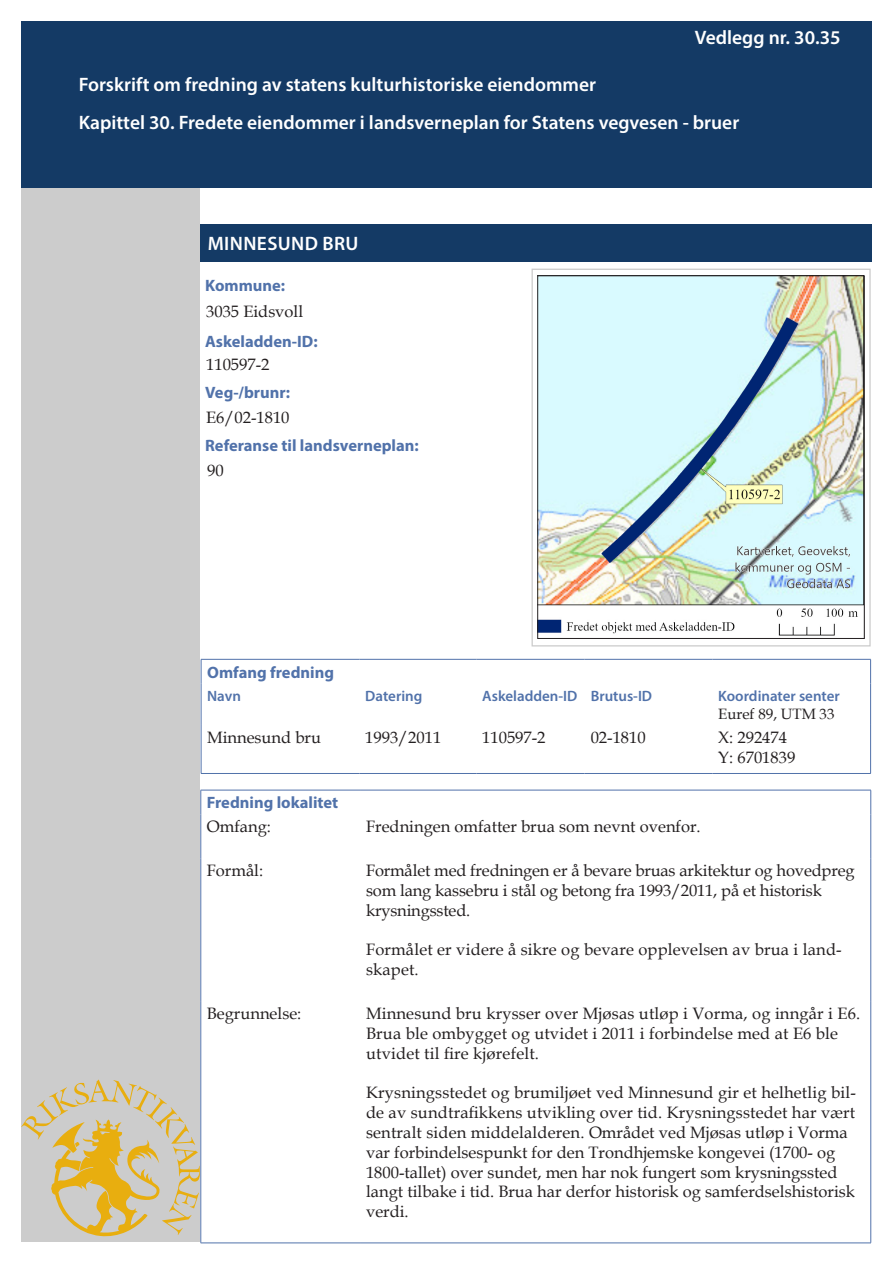
<style>
.page{position:relative;width:893px;height:1263px;background:#fff}
.page>*{position:absolute;margin:0;border:0;box-sizing:border-box;transform-origin:0 0}
.Overskrift_1_MyrPro{font:600 19.5px "Myriad Pro";color:#fff}
.Overskrift_1_MyrPro-2{font:600 19.5px "Myriad Pro";letter-spacing:.02em;color:#fff}
.Tekst_-_data_11{font:16.5px/19.8px "Book Antiqua";color:#231f20}
.Overskrift_2_MyrPro{font:700 16.5px "Myriad Pro";color:#5172aa}
.Tekst_-_data_10{font:16.5px "Book Antiqua";color:#231f20}
.Overskrift_3_MyrPro{font:600 15px "Myriad Pro";color:#5172aa}
.Tekst_-_data_10-2{font:15px "Book Antiqua";color:#231f20}
</style>
<div class="page">
<div style="left:21px;top:188px;width:179px;height:1054px;background:#ccc"></div>
<div style="left:21px;top:21px;width:851px;height:167px;background:#143a65"></div>
<svg style="left:21px;top:1079px;width:179px;height:157px"></svg>
<div style="left:200px;top:224px;width:672px;height:38px;background:#143a65"></div>
<hr style="left:201px;top:659px;width:158px;height:1px;background:#5172aa">
<svg style="left:201px;top:659px;width:1px;height:25px"></svg>
<hr style="left:359px;top:659px;width:117px;height:1px;background:#5172aa">
<hr style="left:476px;top:659px;width:109px;height:1px;background:#5172aa">
<hr style="left:585px;top:659px;width:127px;height:1px;background:#5172aa">
<hr style="left:712px;top:659px;width:159px;height:1px;background:#5172aa">
<svg style="left:870px;top:659px;width:1px;height:25px"></svg>
<hr style="left:201px;top:684px;width:1px;height:41px;background:#5172aa">
<hr style="left:870px;top:684px;width:1px;height:41px;background:#5172aa">
<hr style="left:201px;top:725px;width:1px;height:48px;background:#5172aa">
<hr style="left:870px;top:725px;width:1px;height:48px;background:#5172aa">
<hr style="left:201px;top:773px;width:158px;height:1px;background:#5172aa">
<hr style="left:359px;top:773px;width:117px;height:1px;background:#5172aa">
<hr style="left:476px;top:773px;width:109px;height:1px;background:#5172aa">
<hr style="left:585px;top:773px;width:127px;height:1px;background:#5172aa">
<hr style="left:712px;top:773px;width:159px;height:1px;background:#5172aa">
<div style="left:531px;top:269px;width:340px;height:377px;border:1px solid #ccc"></div>
<img style="left:539px;top:277px;width:324px;height:359px">
<div style="left:537px;top:275px;width:328px;height:364px;border:1px solid #231f20"></div>
<hr style="left:201px;top:790px;width:159px;height:1px;background:#5172aa">
<svg style="left:201px;top:790px;width:1px;height:24px"></svg>
<hr style="left:360px;top:790px;width:511px;height:1px;background:#5172aa">
<svg style="left:870px;top:790px;width:1px;height:24px"></svg>
<hr style="left:201px;top:814px;width:1px;height:44px;background:#5172aa">
<hr style="left:870px;top:814px;width:1px;height:44px;background:#5172aa">
<hr style="left:201px;top:858px;width:1px;height:143px;background:#5172aa">
<hr style="left:870px;top:858px;width:1px;height:143px;background:#5172aa">
<hr style="left:201px;top:1001px;width:1px;height:242px;background:#5172aa">
<hr style="left:870px;top:1001px;width:1px;height:242px;background:#5172aa">
<hr style="left:201px;top:1242px;width:159px;height:1px;background:#5172aa">
<hr style="left:360px;top:1242px;width:511px;height:1px;background:#5172aa">
<p class="Overskrift_1_MyrPro" style="left:79px;top:72px;width:519px">Forskrift om fredning av statens kulturhistoriske eiendommer</p>
<p class="Overskrift_1_MyrPro" style="left:695px;top:25px;width:147px">Vedlegg nr. 30.35</p>
<p class="Overskrift_1_MyrPro" style="left:79px;top:110px;width:662px">Kapittel 30. Fredete eiendommer i landsverneplan for Statens vegvesen - bruer</p>
<p class="Overskrift_1_MyrPro-2" style="left:208px;top:231px;width:152px">MINNESUND BRU</p>
<p class="Overskrift_2_MyrPro" style="left:205px;top:275px;width:82px">Kommune:</p>
<p class="Tekst_-_data_11" style="left:206px;top:301px;width:99px">3035 Eidsvoll</p>
<p class="Overskrift_2_MyrPro" style="left:205px;top:331px;width:114px">Askeladden-ID:</p>
<p class="Tekst_-_data_11" style="left:206px;top:354px;width:65px">110597-2</p>
<p class="Overskrift_2_MyrPro" style="left:205px;top:382px;width:86px">Veg-/brunr:</p>
<p class="Tekst_-_data_11" style="left:206px;top:407px;width:85px">E6/02-1810</p>
<p class="Overskrift_2_MyrPro" style="left:205px;top:435px;width:215px">Referanse til landsverneplan:</p>
<p class="Tekst_-_data_11" style="left:207px;top:460px;width:18px">90</p>
<p class="Overskrift_2_MyrPro" style="left:207px;top:661px;width:128px">Omfang fredning</p>
<p class="Overskrift_3_MyrPro" style="left:207px;top:686px;width:35px">Navn</p>
<p class="Overskrift_3_MyrPro" style="left:365px;top:686px;width:59px">Datering</p>
<p class="Overskrift_3_MyrPro" style="left:482px;top:686px;width:97px">Askeladden-ID</p>
<p class="Overskrift_3_MyrPro" style="left:591px;top:686px;width:63px">Brutus-ID</p>
<p class="Overskrift_3_MyrPro" style="left:718px;top:686px;width:123px">Koordinater senter</p>
<p class="Tekst_-_data_10-2" style="left:718px;top:703px;width:118px">Euref 89, UTM 33</p>
<p class="Tekst_-_data_10" style="left:207px;top:726px;width:115px">Minnesund bru</p>
<p class="Tekst_-_data_10" style="left:365px;top:726px;width:77px">1993/2011</p>
<p class="Tekst_-_data_10" style="left:482px;top:726px;width:65px">110597-2</p>
<p class="Tekst_-_data_11" style="left:591px;top:727px;width:56px">02-1810</p>
<p class="Tekst_-_data_10" style="left:718px;top:726px;width:70px">X: 292474</p>
<p class="Tekst_-_data_10" style="left:718px;top:746px;width:79px">Y: 6701839</p>
<p class="Overskrift_2_MyrPro" style="left:207px;top:792px;width:133px">Fredning lokalitet</p>
<p class="Tekst_-_data_11" style="left:207px;top:816px;width:66px">Omfang:</p>
<p class="Tekst_-_data_11" style="left:366px;top:816px;width:336px">Fredningen omfatter brua som nevnt ovenfor.</p>
<p class="Tekst_-_data_11" style="left:207px;top:860px;width:58px">Formål:</p>
<p class="Tekst_-_data_11" style="left:366px;top:860px;width:490px">Formålet med fredningen er å bevare bruas arkitektur og hovedpreg som lang kassebru i stål og betong fra 1993/2011, på et historisk</p>
<p class="Tekst_-_data_11" style="left:366px;top:900px;width:106px">krysningssted.</p>
<p class="Tekst_-_data_11" style="left:366px;top:939px;width:477px">Formålet er videre å sikre og bevare opplevelsen av brua i land&shy;skapet.</p>
<p class="Tekst_-_data_11" style="left:207px;top:1003px;width:96px">Begrunnelse:</p>
<p class="Tekst_-_data_11" style="left:366px;top:1003px;width:496px">Minnesund bru krysser over Mjøsas utløp i Vorma, og inngår i E6.<br>Brua ble ombygget og utvidet i 2011 i forbindelse med at E6 ble utvidet til fire kjørefelt.</p>
<p class="Tekst_-_data_11" style="left:366px;top:1082px;width:491px">Krysningsstedet og brumiljøet ved Minnesund gir et helhetlig bil&shy;de av sundtrafikkens utvikling over tid. Krysningsstedet har vært sentralt siden middelalderen. Området ved Mjøsas utløp i Vorma var forbindelsespunkt for den Trondhjemske kongevei (1700- og 1800-tallet) over sundet, men har nok fungert som krysningssted langt tilbake i tid. Brua har derfor historisk og samferdselshistorisk verdi.</p>
</div>
